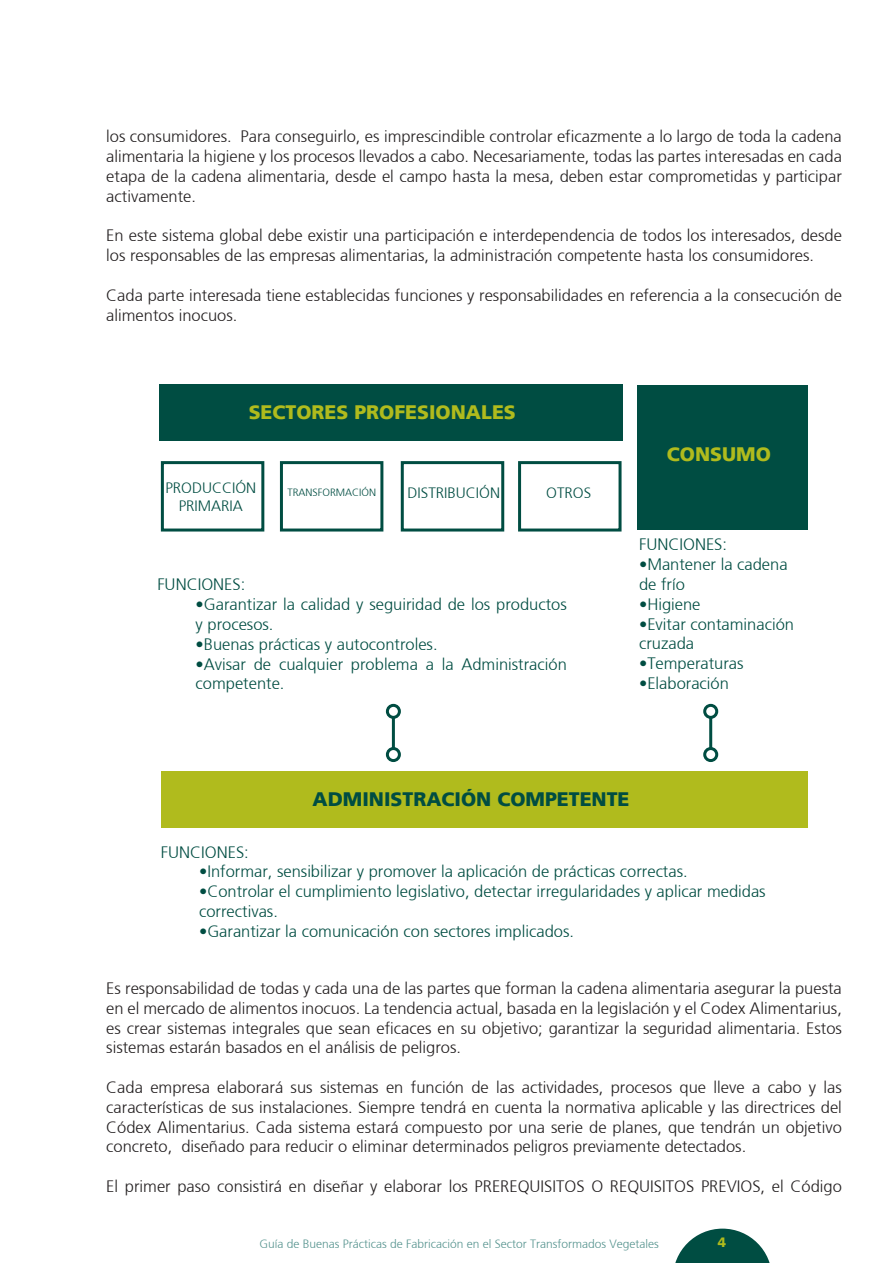
<style>
.page{position:relative;width:893px;height:1263px;background:#fff}
.page>*{position:absolute;margin:0;border:0;box-sizing:border-box;transform-origin:0 0}
.t1{font:900 19.5px "Frutiger";color:#b0bb1d}
.t2{font:900 19.5px "Frutiger";color:#004d42}
.t3{font:300 16.5px/19.8px "Frutiger";color:#231f20;text-align:justify}
.t4{font:300 16.5px/19.8px "Frutiger";color:#004d42}
.t5{font:300 15px/18px "Frutiger";color:#004d42;text-align:center}
.t6{font:900 13.5px "Frutiger";color:#b0bb1d}
.t7{font:300 12px "Frutiger";color:#55938e}
.t8{font:300 10.5px "Frutiger";color:#004d42}
</style>
<div class="page">
<svg style="left:675px;top:1228px;width:95px;height:35px"></svg>
<div style="left:159px;top:385px;width:464px;height:56px;background:#004d42"></div>
<div style="left:637px;top:385px;width:170px;height:145px;background:#004d42"></div>
<div style="left:161px;top:461px;width:103px;height:70px;border:3px solid #004d42"></div>
<div style="left:280px;top:461px;width:103px;height:70px;border:3px solid #004d42"></div>
<div style="left:401px;top:461px;width:103px;height:70px;border:3px solid #004d42"></div>
<div style="left:518px;top:461px;width:103px;height:70px;border:3px solid #004d42"></div>
<div style="left:161px;top:771px;width:646px;height:57px;background:#b0bb1d"></div>
<hr style="left:392px;top:717px;width:3px;height:31px;background:#004d42">
<div style="left:386px;top:704px;width:15px;height:15px;border:3px solid #004d42;border-radius:50%"></div>
<div style="left:386px;top:747px;width:15px;height:15px;border:3px solid #004d42;border-radius:50%"></div>
<hr style="left:709px;top:717px;width:3px;height:31px;background:#004d42">
<div style="left:703px;top:704px;width:15px;height:15px;border:3px solid #004d42;border-radius:50%"></div>
<div style="left:703px;top:747px;width:15px;height:15px;border:3px solid #004d42;border-radius:50%"></div>
<p class="t3" style="left:106px;top:127px;width:737px">los consumidores. Para conseguirlo, es imprescindible controlar eficazmente a lo largo de toda la cadena alimentaria la higiene y los procesos llevados a cabo. Necesariamente, todas las partes interesadas en cada etapa de la cadena alimentaria, desde el campo hasta la mesa, deben estar comprometidas y participar activamente.</p>
<p class="t3" style="left:106px;top:226px;width:737px">En este sistema global debe existir una participación e interdependencia de todos los interesados, desde los responsables de las empresas alimentarias, la administración competente hasta los consumidores.</p>
<p class="t3" style="left:106px;top:285px;width:737px">Cada parte interesada tiene establecidas funciones y responsabilidades en referencia a la consecución de alimentos inocuos.</p>
<p class="t1" style="left:249px;top:400px;width:269px">SECTORES PROFESIONALES</p>
<p class="t5" style="left:165px;top:479px;width:92px">PRODUCCIÓN<br>PRIMARIA</p>
<p class="t8" style="left:287px;top:486px;width:90px">TRANSFORMACIÓN</p>
<p class="t5" style="left:408px;top:484px;width:94px">DISTRIBUCIÓN</p>
<p class="t5" style="left:546px;top:484px;width:46px">OTROS</p>
<p class="t4" style="left:157px;top:575px;width:90px">FUNCIONES:</p>
<p class="t4" style="left:196px;top:595px;width:373px">•Garantizar la calidad y seguiridad de los productos y procesos.</p>
<p class="t4" style="left:196px;top:634px;width:244px">•Buenas prácticas y autocontroles.</p>
<p class="t4" style="left:196px;top:654px;width:373px">•Avisar de cualquier problema a la Administración competente.</p>
<p class="t1" style="left:667px;top:443px;width:106px">CONSUMO</p>
<p class="t4" style="left:639px;top:535px;width:90px">FUNCIONES:</p>
<p class="t4" style="left:639px;top:555px;width:150px">•Mantener la cadena de frío</p>
<p class="t4" style="left:639px;top:594px;width:63px">•Higiene</p>
<p class="t4" style="left:639px;top:614px;width:156px">•Evitar contaminación cruzada</p>
<p class="t4" style="left:639px;top:654px;width:106px">•Temperaturas</p>
<p class="t4" style="left:639px;top:673px;width:91px">•Elaboración</p>
<p class="t2" style="left:313px;top:787px;width:318px">ADMINISTRACIÓN COMPETENTE</p>
<p class="t4" style="left:161px;top:842px;width:90px">FUNCIONES:</p>
<p class="t4" style="left:199px;top:862px;width:490px">•Informar, sensibilizar y promover la aplicación de prácticas correctas.</p>
<p class="t4" style="left:199px;top:882px;width:568px">•Controlar el cumplimiento legislativo, detectar irregularidades y aplicar medidas correctivas.</p>
<p class="t4" style="left:199px;top:921px;width:376px">•Garantizar la comunicación con sectores implicados.</p>
<p class="t3" style="left:106px;top:978px;width:737px">Es responsabilidad de todas y cada una de las partes que forman la cadena alimentaria asegurar la puesta en el mercado de alimentos inocuos. La tendencia actual, basada en la legislación y el Codex Alimentarius, es crear sistemas integrales que sean eficaces en su objetivo; garantizar la seguridad alimentaria. Estos sistemas estarán basados en el análisis de peligros.</p>
<p class="t3" style="left:106px;top:1077px;width:737px">Cada empresa elaborará sus sistemas en función de las actividades, procesos que lleve a cabo y las características de sus instalaciones. Siempre tendrá en cuenta la normativa aplicable y las directrices del Códex Alimentarius. Cada sistema estará compuesto por una serie de planes, que tendrán un objetivo concreto, diseñado para reducir o eliminar determinados peligros previamente detectados.</p>
<p class="t3" style="left:106px;top:1176px;width:737px">El primer paso consistirá en diseñar y elaborar los PREREQUISITOS O REQUISITOS PREVIOS, el Código</p>
<p class="t7" style="left:259px;top:1237px;width:401px">Guía de Buenas Prácticas de Fabricación en el Sector Transformados Vegetales</p>
<p class="t6" style="left:718px;top:1234px;width:10px">4</p>
</div>
